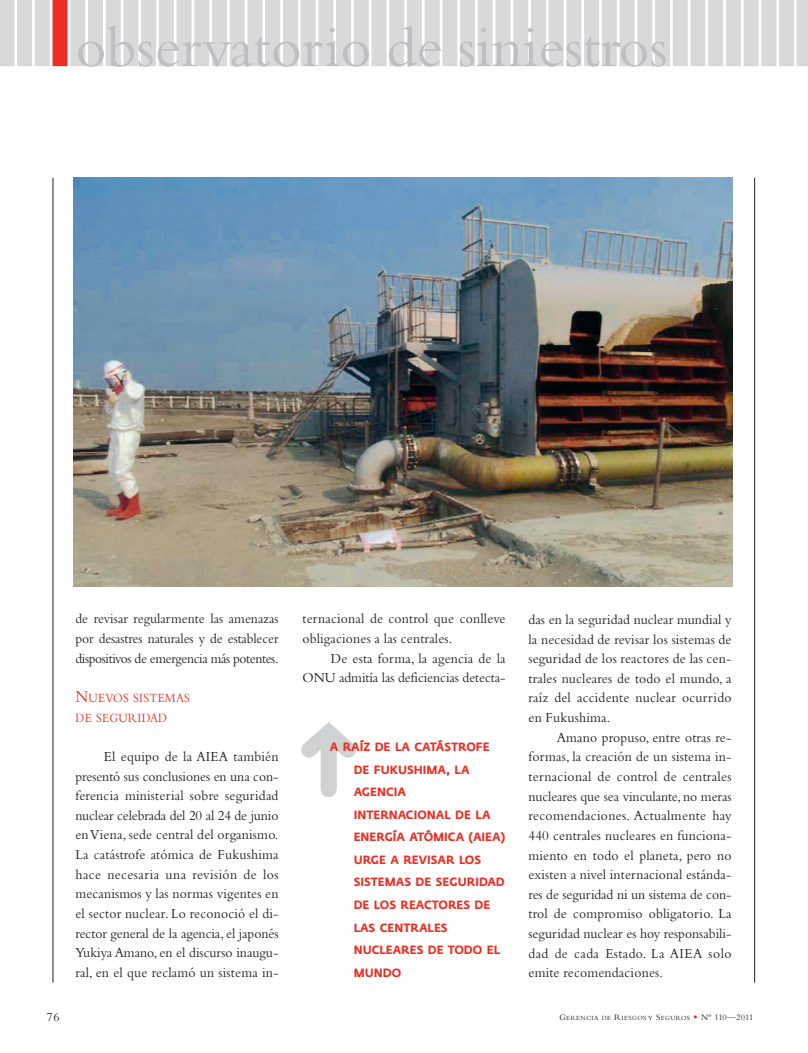
<style>
.page{position:relative;width:808px;height:1053px;background:#fff}
.page>*{position:absolute;margin:0;border:0;box-sizing:border-box;transform-origin:0 0}
.t1{font:60px "Bembo";color:#bebfc2}
.t2{font:14.38px/19.6px "Bembo";letter-spacing:.015em;color:#231f20;text-align:justify;scale:.95 1}
.t3{font:14.38px/19.6px "Bembo";letter-spacing:.015em;color:#231f20;text-align:justify;scale:.94 1}
.t4{font:14.38px/19.6px "Bembo";letter-spacing:-.005em;color:#231f20;text-align:right;scale:.95 1}
.t5{font:13.12px/19.6px "Bembo";letter-spacing:.02em;color:#ee2e22;scale:.9 1}
.t6{font:12.5px "Bembo";color:#231f20}
.t7{font:700 11.88px/22.5px "Fedra Sans";color:#ee2e22;scale:.95 1}
.t8{font:6.5px "Bembo";letter-spacing:.065em;color:#231f20}
.s1{font-size:17.5px}
.s2{font-size:8.75px}
.s3{font-family:"Goudy";font-size:8.75px;color:#ee2e22}
</style>
<div class="page">
<hr style="left:53px;top:178px;width:1px;height:804px;background:#231f20">
<hr style="left:754px;top:178px;width:1px;height:804px;background:#231f20">
<div style="left:0;top:0;width:14px;height:66px;background:#d8d9db"></div>
<div style="left:17px;top:0;width:15px;height:66px;background:#d8d9db"></div>
<div style="left:35px;top:0;width:15px;height:66px;background:#d8d9db"></div>
<div style="left:53px;top:0;width:15px;height:66px;background:#ee2e22"></div>
<div style="left:70px;top:0;width:15px;height:66px;background:#d8d9db"></div>
<div style="left:88px;top:0;width:15px;height:66px;background:#d8d9db"></div>
<div style="left:106px;top:0;width:15px;height:66px;background:#d8d9db"></div>
<div style="left:123px;top:0;width:15px;height:66px;background:#d8d9db"></div>
<div style="left:141px;top:0;width:15px;height:66px;background:#d8d9db"></div>
<div style="left:159px;top:0;width:15px;height:66px;background:#d8d9db"></div>
<div style="left:177px;top:0;width:15px;height:66px;background:#d8d9db"></div>
<div style="left:194px;top:0;width:15px;height:66px;background:#d8d9db"></div>
<div style="left:212px;top:0;width:15px;height:66px;background:#d8d9db"></div>
<div style="left:230px;top:0;width:15px;height:66px;background:#d8d9db"></div>
<div style="left:247px;top:0;width:15px;height:66px;background:#d8d9db"></div>
<div style="left:265px;top:0;width:15px;height:66px;background:#d8d9db"></div>
<div style="left:283px;top:0;width:15px;height:66px;background:#d8d9db"></div>
<div style="left:301px;top:0;width:15px;height:66px;background:#d8d9db"></div>
<div style="left:318px;top:0;width:15px;height:66px;background:#d8d9db"></div>
<div style="left:336px;top:0;width:15px;height:66px;background:#d8d9db"></div>
<div style="left:354px;top:0;width:15px;height:66px;background:#d8d9db"></div>
<div style="left:371px;top:0;width:15px;height:66px;background:#d8d9db"></div>
<div style="left:389px;top:0;width:15px;height:66px;background:#d8d9db"></div>
<div style="left:407px;top:0;width:15px;height:66px;background:#d8d9db"></div>
<div style="left:425px;top:0;width:15px;height:66px;background:#d8d9db"></div>
<div style="left:442px;top:0;width:15px;height:66px;background:#d8d9db"></div>
<div style="left:460px;top:0;width:15px;height:66px;background:#d8d9db"></div>
<div style="left:478px;top:0;width:15px;height:66px;background:#d8d9db"></div>
<div style="left:495px;top:0;width:15px;height:66px;background:#d8d9db"></div>
<div style="left:513px;top:0;width:15px;height:66px;background:#d8d9db"></div>
<div style="left:531px;top:0;width:15px;height:66px;background:#d8d9db"></div>
<div style="left:549px;top:0;width:15px;height:66px;background:#d8d9db"></div>
<div style="left:566px;top:0;width:15px;height:66px;background:#d8d9db"></div>
<div style="left:584px;top:0;width:15px;height:66px;background:#d8d9db"></div>
<div style="left:602px;top:0;width:15px;height:66px;background:#d8d9db"></div>
<div style="left:619px;top:0;width:15px;height:66px;background:#d8d9db"></div>
<div style="left:637px;top:0;width:15px;height:66px;background:#d8d9db"></div>
<div style="left:655px;top:0;width:15px;height:66px;background:#d8d9db"></div>
<div style="left:673px;top:0;width:15px;height:66px;background:#d8d9db"></div>
<div style="left:690px;top:0;width:15px;height:66px;background:#d8d9db"></div>
<div style="left:708px;top:0;width:15px;height:66px;background:#d8d9db"></div>
<div style="left:726px;top:0;width:15px;height:66px;background:#d8d9db"></div>
<div style="left:743px;top:0;width:15px;height:66px;background:#d8d9db"></div>
<div style="left:761px;top:0;width:15px;height:66px;background:#d8d9db"></div>
<div style="left:797px;top:0;width:11px;height:66px;background:#d8d9db"></div>
<div style="left:779px;top:0;width:15px;height:66px;background:#d8d9db"></div>
<img style="left:74px;top:178px;width:658px;height:408px">
<h1 class="t1" style="left:75px;top:27px;width:594px">observatorio de siniestros</h1>
<p class="t3" style="left:75px;top:610px;width:217px">de revisar regularmente las amenazas por desastres naturales y de establecer dispositivos de emergencia más potentes.</p>
<p class="t5" style="left:75px;top:689px;width:129px"><span class="s1">N</span>UEVOS SISTEMAS<br>DE SEGURIDAD</p>
<p class="t2" style="left:75px;top:748px;width:215px;text-indent:28px">El equipo de la AIEA también presentó sus conclusiones en una con&shy;ferencia ministerial sobre seguridad nuclear celebrada del 20 al 24 de junio en Viena, sede central del organismo.<br>La catástrofe atómica de Fukushima hace necesaria una revisión de los mecanismos y las normas vigentes en el sector nuclear. Lo reconoció el di&shy;rector general de la agencia, el japonés Yukiya Amano, en el discurso inaugu&shy;ral, en el que reclamó un sistema in-</p>
<p class="t2" style="left:302px;top:610px;width:215px">ternacional de control que conlleve obligaciones a las centrales.</p>
<p class="t4" style="left:302px;top:649px;width:215px">De esta forma, la agencia de la<br>ONU admitía las deficiencias detecta-</p>
<p class="t7" style="left:354px;top:736px;width:161px;text-indent:-24px">A RAÍZ DE LA CATÁSTROFE<br>DE FUKUSHIMA, LA<br>AGENCIA<br>INTERNACIONAL DE LA<br>ENERGÍA ATÓMICA (AIEA)<br>URGE A REVISAR LOS<br>SISTEMAS DE SEGURIDAD<br>DE LOS REACTORES DE<br>LAS CENTRALES<br>NUCLEARES DE TODO EL<br>MUNDO</p>
<p class="t2" style="left:528px;top:611px;width:215px">das en la seguridad nuclear mundial y la necesidad de revisar los sistemas de seguridad de los reactores de las cen&shy;trales nucleares de todo el mundo, a raíz del accidente nuclear ocurrido en Fukushima.</p>
<p class="t2" style="left:528px;top:728px;width:215px;text-indent:28px">Amano propuso, entre otras re&shy;formas, la creación de un sistema in&shy;ternacional de control de centrales nucleares que sea vinculante, no meras recomendaciones. Actualmente hay 440 centrales nucleares en funciona&shy;miento en todo el planeta, pero no existen a nivel internacional estánda&shy;res de seguridad ni un sistema de con&shy;trol de compromiso obligatorio. La seguridad nuclear es hoy responsabili&shy;dad de cada Estado. La AIEA solo emite recomendaciones.</p>
<p class="t6" style="left:47px;top:1013px;width:14px">76</p>
<p class="t8" style="left:559px;top:1015px;width:196px"><span class="s2">G</span>ERENCIA DE <span class="s2">R</span>IESGOS Y <span class="s2">S</span>EGUROS <span class="s3">•</span> <span class="s2">Nº 110—2011</span></p>
</div>
